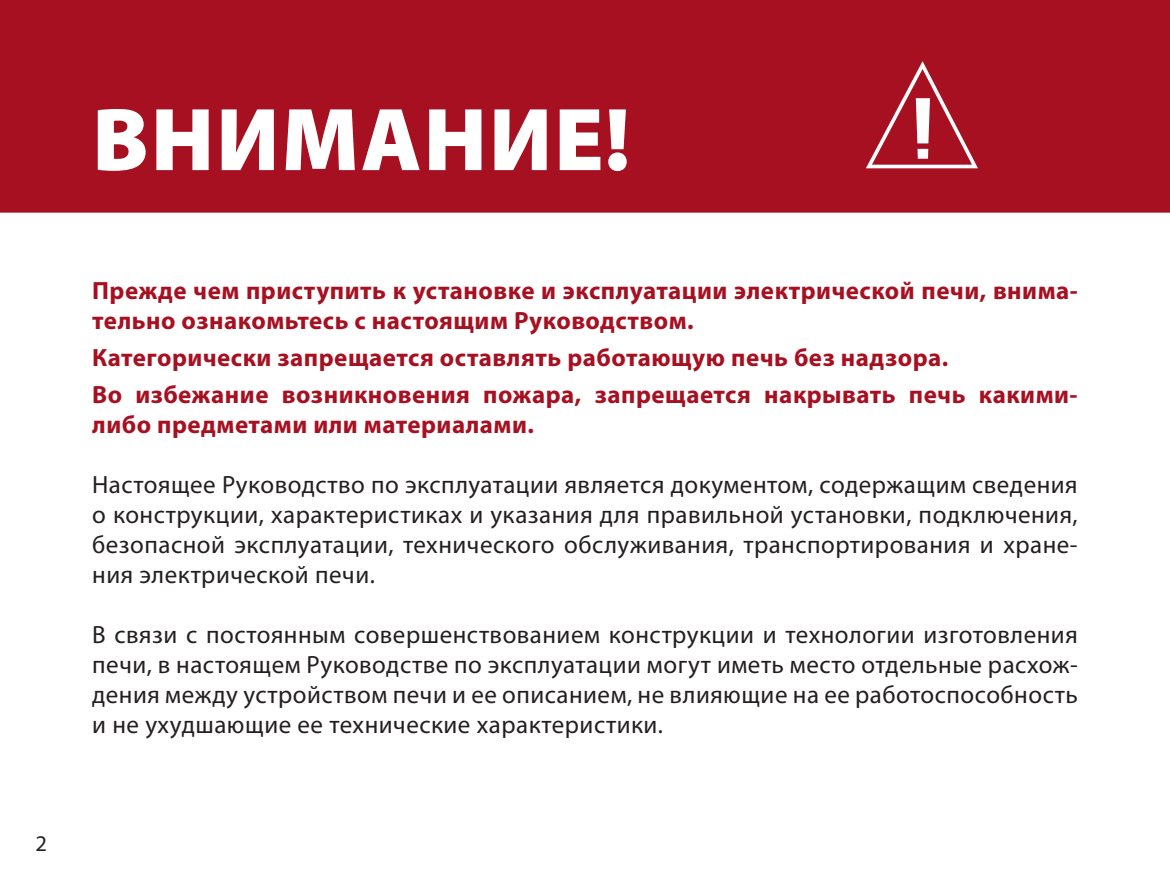
<style>
.page{position:relative;width:1170px;height:886px;background:#fff}
.page>*{position:absolute;margin:0;border:0;box-sizing:border-box;transform-origin:0 0}
.t1{font:900 90px "Myriad Pro";letter-spacing:.02em;color:#fff}
.t2{font:25px/30px "Myriad Pro";letter-spacing:.02em;color:#231f20;text-align:justify}
.t3{font:700 25px/30px "Myriad Pro";letter-spacing:.02em;color:#a71021}
.t4{font:22.5px "Myriad Pro";color:#231f20}
</style>
<div class="page">
<div style="left:0;top:0;width:1169px;height:213px;background:#a71021"></div>
<svg style="left:865px;top:61px;width:112px;height:107px;background:#b43341"></svg>
<div style="left:917px;top:149px;width:11px;height:10px;background:#fff"></div>
<p class="t4" style="left:35px;top:834px;width:13px">2</p>
<h1 class="t1" style="left:92px;top:105px;width:539px">ВНИМАНИЕ!</h1>
<p class="t3" style="left:92px;top:277px;width:987px">Прежде чем приступить к установке и эксплуатации электрической печи, внима&shy;тельно ознакомьтесь с настоящим Руководством.</p>
<p class="t3" style="left:92px;top:341px;width:986px;line-height:37px">Категорически запрещается оставлять работающую печь без надзора.<br>Во избежание возникновения пожара, запрещается накрывать печь какими-</p>
<p class="t3" style="left:92px;top:412px;width:443px">либо предметами или материалами.</p>
<p class="t2" style="left:92px;top:471px;width:987px">Настоящее Руководство по эксплуатации является документом, содержащим сведения о конструкции, характеристиках и указания для правильной установки, подключения, безопасной эксплуатации, технического обслуживания, транспортирования и хране&shy;ния электрической печи.</p>
<p class="t2" style="left:92px;top:621px;width:987px">В связи с постоянным совершенствованием конструкции и технологии изготовления печи, в настоящем Руководстве по эксплуатации могут иметь место отдельные расхож&shy;дения между устройством печи и ее описанием, не влияющие на ее работоспособность и не ухудшающие ее технические характеристики.</p>
</div>
